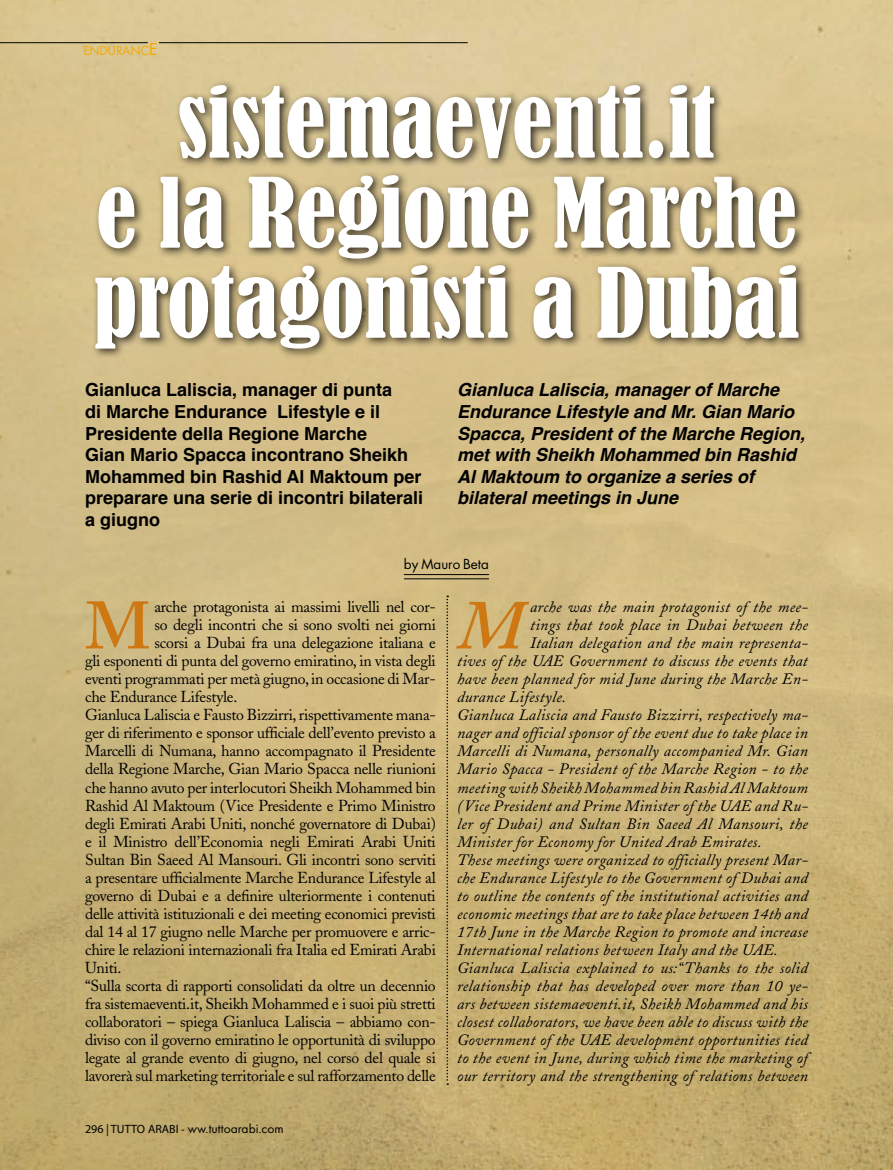
<style>
.page{position:relative;width:893px;height:1170px;background:#fff}
.page>*{position:absolute;margin:0;border:0;box-sizing:border-box;transform-origin:0 0}
.t1{font:condensed 90px/90px "Bernard";color:#fff;text-align:center}
.t2{font:italic 600 69.3px "Adobe Caslon";color:#ce7813}
.t3{font:600 66.45px "Adobe Caslon";color:#ce7813}
.t4{font:700 18px/21.6px "Helvetica";color:#000}
.t5{font:italic 700 18px/21.6px "Helvetica";color:#000}
.t6{font:15.75px "Adobe Caslon";letter-spacing:-.015em;color:#000}
.t7{font:italic 15.75px "Adobe Caslon";letter-spacing:.02em;color:#000}
.t8{font:13.5px "Futura T";color:#000}
.t9{font:13.5px "Futura";color:#000}
.t10{font:13.5px "Futura T";letter-spacing:-.015em;color:#f6a800}
.s1{font-size:18px}
.s2{font-family:"Myriad Pro";font-size:12px}
</style>
<div class="page">
<img style="left:0;top:0;width:893px;height:1169px">
<hr style="left:159px;top:42px;width:309px;height:1px;background:#000">
<hr style="left:0;top:42px;width:148px;height:1px;background:#000">
<hr style="left:404px;top:574px;width:85px;height:1px;background:#000">
<hr style="left:404px;top:578px;width:85px;height:1px;background:#000">
<svg style="left:446px;top:595px;width:2px;height:489px"></svg>
<div style="left:90px;top:80px;width:803px;height:308px;background:#000;opacity:.75"></div>
<p class="t10" style="left:83px;top:43px;width:76px">ENDURANC<span class="s1">E</span></p>
<h1 class="t1" style="left:93px;top:79px;width:708px">sistemaeventi.it<br>e la Regione Marche protagonisti a Dubai</h1>
<p class="t4" style="left:85px;top:379px;width:340px">Gianluca Laliscia, manager di punta<br>di Marche Endurance Lifestyle e il<br>Presidente della Regione Marche<br>Gian Mario Spacca incontrano Sheikh<br>Mohammed bin Rashid Al Maktoum per preparare una serie di incontri bilaterali a giugno</p>
<p class="t5" style="left:457px;top:379px;width:350px">Gianluca Laliscia, manager of Marche Endurance Lifestyle and Mr. Gian Mario Spacca, President of the Marche Region, met with Sheikh Mohammed bin Rashid Al Maktoum to organize a series of bilateral meetings in June</p>
<p class="t9" style="left:404px;top:554px;width:87px">by Mauro Beta</p>
<h3 class="t3" style="left:85px;top:586px;width:68px">M</h3>
<p class="t6" style="left:154px;top:597px;width:283px">arche protagonista ai massimi livelli nel cor-</p>
<p class="t6" style="left:154px;top:615px;width:283px">so degli incontri che si sono svolti nei giorni</p>
<p class="t6" style="left:154px;top:633px;width:283px">scorsi a Dubai fra una delegazione italiana e</p>
<p class="t6" style="left:85px;top:651px;width:352px">gli esponenti di punta del governo emiratino, in vista degli</p>
<p class="t6" style="left:85px;top:669px;width:352px">eventi programmati per metà giugno, in occasione di Mar-</p>
<p class="t6" style="left:85px;top:687px;width:154px">che Endurance Lifestyle.</p>
<p class="t6" style="left:85px;top:705px;width:352px">Gianluca Laliscia e Fausto Bizzirri, rispettivamente mana-</p>
<p class="t6" style="left:85px;top:723px;width:352px">ger di riferimento e sponsor ufficiale dell’evento previsto a</p>
<p class="t6" style="left:85px;top:741px;width:352px">Marcelli di Numana, hanno accompagnato il Presidente</p>
<p class="t6" style="left:85px;top:759px;width:352px">della Regione Marche, Gian Mario Spacca nelle riunioni</p>
<p class="t6" style="left:85px;top:777px;width:352px">che hanno avuto per interlocutori Sheikh Mohammed bin</p>
<p class="t6" style="left:85px;top:795px;width:352px">Rashid Al Maktoum (Vice Presidente e Primo Ministro</p>
<p class="t6" style="left:85px;top:813px;width:352px">degli Emirati Arabi Uniti, nonché governatore di Dubai)</p>
<p class="t6" style="left:85px;top:831px;width:352px">e il Ministro dell’Economia negli Emirati Arabi Uniti</p>
<p class="t6" style="left:85px;top:849px;width:352px">Sultan Bin Saeed Al Mansouri. Gli incontri sono serviti</p>
<p class="t6" style="left:85px;top:867px;width:352px">a presentare ufficialmente Marche Endurance Lifestyle al</p>
<p class="t6" style="left:85px;top:885px;width:352px">governo di Dubai e a definire ulteriormente i contenuti</p>
<p class="t6" style="left:85px;top:903px;width:352px">delle attività istituzionali e dei meeting economici previsti</p>
<p class="t6" style="left:85px;top:921px;width:352px">dal 14 al 17 giugno nelle Marche per promuovere e arric-</p>
<p class="t6" style="left:85px;top:939px;width:352px">chire le relazioni internazionali fra Italia ed Emirati Arabi</p>
<p class="t6" style="left:85px;top:957px;width:38px">Uniti.</p>
<p class="t6" style="left:85px;top:975px;width:352px">“Sulla scorta di rapporti consolidati da oltre un decennio</p>
<p class="t6" style="left:85px;top:993px;width:352px">fra sistemaeventi.it, Sheikh Mohammed e i suoi più stretti</p>
<p class="t6" style="left:85px;top:1011px;width:352px">collaboratori – spiega Gianluca Laliscia – abbiamo con-</p>
<p class="t6" style="left:85px;top:1029px;width:352px">diviso con il governo emiratino le opportunità di sviluppo</p>
<p class="t6" style="left:85px;top:1047px;width:352px">legate al grande evento di giugno, nel corso del quale si</p>
<p class="t6" style="left:85px;top:1065px;width:352px">lavorerà sul marketing territoriale e sul rafforzamento delle</p>
<p class="t8" style="left:85px;top:1120px;width:200px"><span class="s2">296 | TUTTO ARABI</span> - ww.tuttoarabi.com</p>
<h2 class="t2" style="left:457px;top:586px;width:68px">M</h2>
<p class="t7" style="left:530px;top:598px;width:279px">arche was the main protagonist of the mee-</p>
<p class="t7" style="left:530px;top:616px;width:279px">tings that took place in Dubai between the</p>
<p class="t7" style="left:530px;top:634px;width:279px">Italian delegation and the main representa-</p>
<p class="t7" style="left:457px;top:652px;width:352px">tives of the UAE Government to discuss the events that</p>
<p class="t7" style="left:457px;top:670px;width:352px">have been planned for mid June during the Marche En-</p>
<p class="t7" style="left:457px;top:688px;width:110px">durance Lifestyle.</p>
<p class="t7" style="left:457px;top:706px;width:352px">Gianluca Laliscia and Fausto Bizzirri, respectively ma-</p>
<p class="t7" style="left:457px;top:724px;width:352px">nager and official sponsor of the event due to take place in</p>
<p class="t7" style="left:457px;top:742px;width:352px">Marcelli di Numana, personally accompanied Mr. Gian</p>
<p class="t7" style="left:457px;top:760px;width:352px">Mario Spacca - President of the Marche Region - to the</p>
<p class="t7" style="left:457px;top:778px;width:352px">meeting with Sheikh Mohammed bin Rashid Al Maktoum</p>
<p class="t7" style="left:457px;top:796px;width:352px">(Vice President and Prime Minister of the UAE and Ru-</p>
<p class="t7" style="left:457px;top:814px;width:352px">ler of Dubai) and Sultan Bin Saeed Al Mansouri, the</p>
<p class="t7" style="left:457px;top:832px;width:306px">Minister for Economy for United Arab Emirates.</p>
<p class="t7" style="left:457px;top:850px;width:352px">These meetings were organized to officially present Mar-</p>
<p class="t7" style="left:457px;top:868px;width:352px">che Endurance Lifestyle to the Government of Dubai and</p>
<p class="t7" style="left:457px;top:886px;width:352px">to outline the contents of the institutional activities and</p>
<p class="t7" style="left:457px;top:904px;width:352px">economic meetings that are to take place between 14th and</p>
<p class="t7" style="left:457px;top:922px;width:352px">17th June in the Marche Region to promote and increase</p>
<p class="t7" style="left:457px;top:940px;width:322px">International relations between Italy and the UAE.</p>
<p class="t7" style="left:457px;top:958px;width:352px">Gianluca Laliscia explained to us:“Thanks to the solid</p>
<p class="t7" style="left:457px;top:976px;width:352px">relationship that has developed over more than 10 ye-</p>
<p class="t7" style="left:457px;top:994px;width:352px">ars between sistemaeventi.it, Sheikh Mohammed and his</p>
<p class="t7" style="left:457px;top:1012px;width:352px">closest collaborators, we have been able to discuss with the</p>
<p class="t7" style="left:457px;top:1030px;width:352px">Government of the UAE development opportunities tied</p>
<p class="t7" style="left:457px;top:1048px;width:352px">to the event in June, during which time the marketing of</p>
<p class="t7" style="left:457px;top:1066px;width:352px">our territory and the strengthening of relations between</p>
</div>
